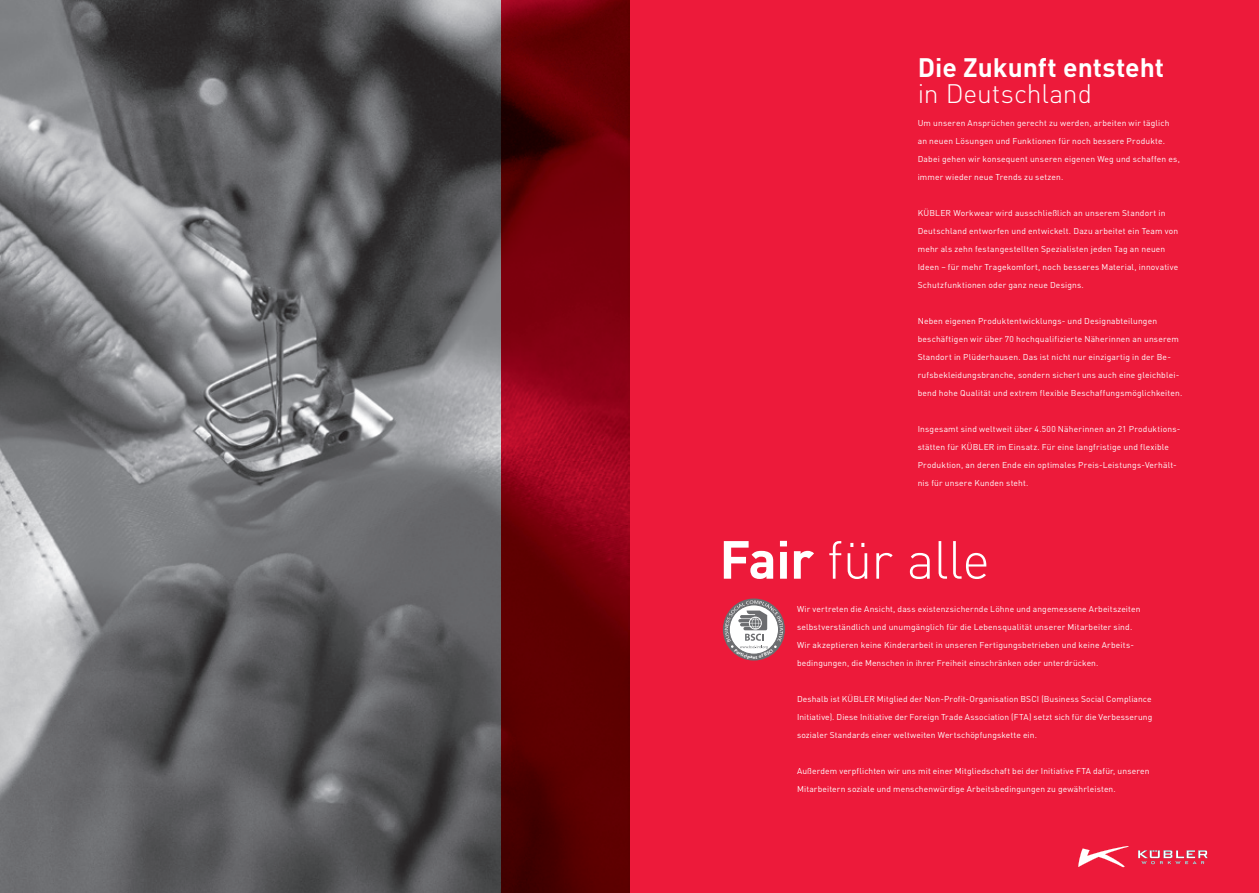
<style>
.page{position:relative;width:1259px;height:893px;background:#fff}
.page>*{position:absolute;margin:0;border:0;box-sizing:border-box;transform-origin:0 0}
.t1{font:300 52.8px "DIN Pro";letter-spacing:-.02em;color:#fff}
.t2{font:700 26.4px "DIN Pro";color:#fff}
.t3{font:300 26.4px "DIN Pro";letter-spacing:-.005em;color:#fff}
.t4{font:8.4px/18px "DIN Pro";letter-spacing:.02em;color:#fff}
.s1{font-weight:700}
</style>
<div class="page">
<img style="left:0;top:0;width:629px;height:893px">
<div style="left:629px;top:0;width:630px;height:893px;background:#ed1a3a"></div>
<svg style="left:723px;top:598px;width:62px;height:62px"></svg>
<svg style="left:1078px;top:846px;width:51px;height:21px"></svg>
<svg style="left:1138px;top:850px;width:69px;height:14px"></svg>
<svg style="left:724px;top:600px;width:59px;height:59px"></svg>
<h2 class="t2" style="left:917px;top:45px;width:248px">Die Zukunft entsteht</h2>
<h2 class="t3" style="left:917px;top:73px;width:176px">in Deutschland</h2>
<p class="t4" style="left:917px;top:113px;width:264px">Um unseren Ansprüchen gerecht zu werden, arbeiten wir täglich an neuen Lösungen und Funktionen für noch bessere Produkte.<br>Dabei gehen wir konsequent unseren eigenen Weg und schaffen es, immer wieder neue Trends zu setzen.</p>
<p class="t4" style="left:917px;top:203px;width:262px">KÜBLER Workwear wird ausschließlich an unserem Standort in Deutschland entworfen und entwickelt. Dazu arbeitet ein Team von mehr als zehn festangestellten Spezialisten jeden Tag an neuen Ideen – für mehr Tragekomfort, noch besseres Material, innovative Schutzfunktionen oder ganz neue Designs.</p>
<p class="t4" style="left:917px;top:311px;width:266px">Neben eigenen Produktentwicklungs- und Designabteilungen beschäftigen wir über 70 hochqualifizierte Näherinnen an unserem Standort in Plüderhausen. Das ist nicht nur einzig artig in der Be&shy;rufsbekleidungsbranche, sondern sichert uns auch eine gleichblei&shy;bend hohe Qualität und extrem flexible Beschaffungsmöglichkeiten.</p>
<p class="t4" style="left:917px;top:419px;width:264px">Insgesamt sind weltweit über 4.500 Näherinnen an 21 Pro duktions&shy;stätten für KÜBLER im Einsatz. Für eine langfristige und flexible Produktion, an deren Ende ein optimales Preis-Leistungs-Verhält&shy;nis für unsere Kunden steht.</p>
<h1 class="t1" style="left:719px;top:519px;width:272px"><span class="s1">Fair</span> für alle</h1>
<p class="t4" style="left:797px;top:599px;width:345px">Wir vertreten die Ansicht, dass existenzsichernde Löhne und angemessene Arbeitszeiten selbstverständlich und unumgänglich für die Lebensqualität unserer Mitarbeiter sind.<br>Wir akzeptieren keine Kinderarbeit in unseren Fertigungsbetrieben und keine Arbeits&shy;bedingungen, die Menschen in ihrer Freiheit einschränken oder unterdrücken.</p>
<p class="t4" style="left:797px;top:689px;width:357px;text-align:justify">Deshalb ist KÜBLER Mitglied der Non-Profit-Organisation BSCI (Business Social Compliance Initiative). Diese Initiative der Foreign Trade Association (FTA) setzt sich für die Verbesserung sozialer Standards einer weltweiten Wertschöpfungskette ein.</p>
<p class="t4" style="left:797px;top:761px;width:354px">Außerdem verpflichten wir uns mit einer Mitgliedschaft bei der Initiative FTA dafür, unseren<br>Mitarbeitern soziale und menschenwürdige Arbeitsbedingungen zu gewährleisten.</p>
</div>
